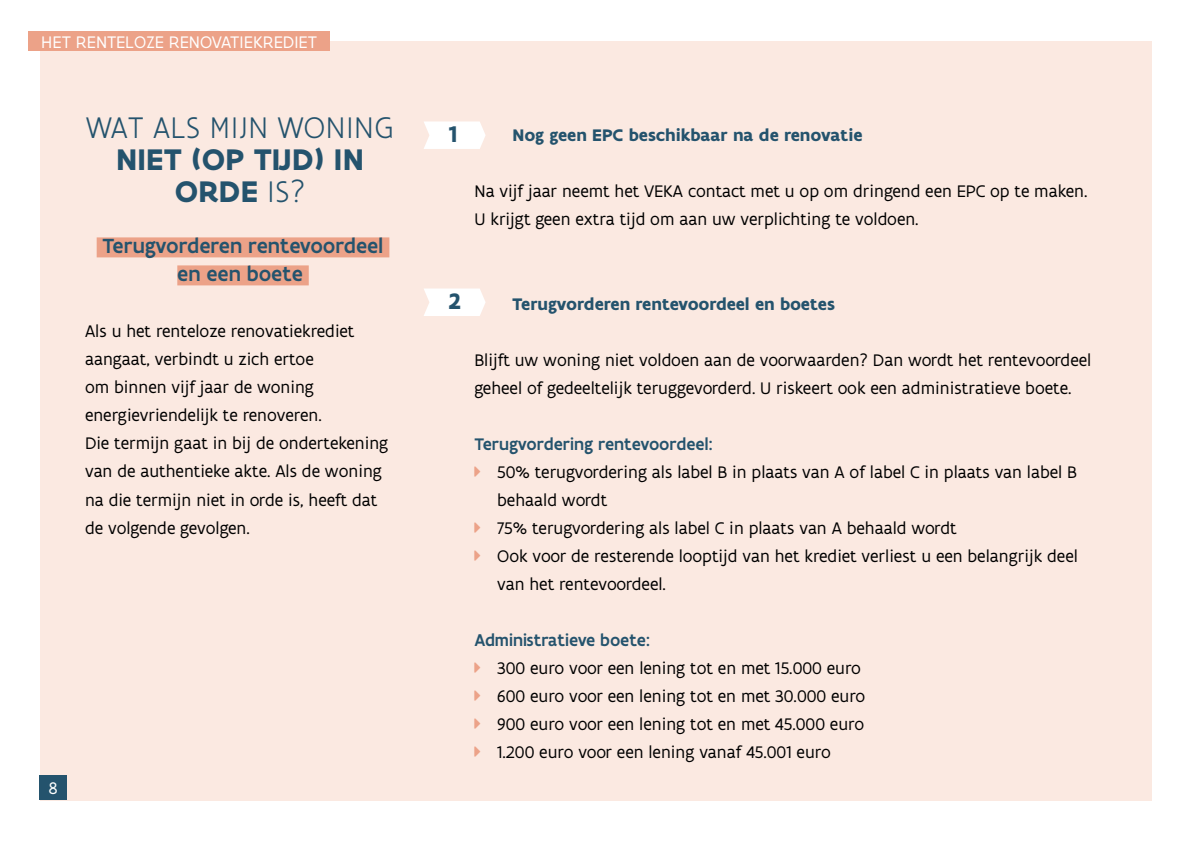
<style>
.page{position:relative;width:1191px;height:842px;background:#fff}
.page>*{position:absolute;margin:0;border:0;box-sizing:border-box;transform-origin:0 0}
.t1{font:700 32px/32px "Flanders Art Sans";letter-spacing:.005em;color:#24536d;text-align:center}
.t2{font:300 32px "Flanders Art Sans";letter-spacing:.005em;color:#24536d}
.t3{font:700 24px "Flanders Art Sans";color:#24536d}
.t4{font:500 22px/28px "Flanders Art Sans";color:#24536d;text-align:center}
.t5{font:18px/28px "Flanders Art Sans";color:#000}
.t6{font:700 18px "Flanders Art Sans";color:#24536d}
.t7{font:500 18px "Flanders Art Sans";color:#24536d}
.t8{font:18px "Flanders Art Sans";letter-spacing:.005em;color:#fff}
.s1{font-weight:300}
</style>
<div class="page">
<div style="left:40px;top:41px;width:1111px;height:760px;background:#fbe9e1"></div>
<div style="left:97px;top:237px;width:292px;height:20px;background:#eca288"></div>
<div style="left:177px;top:265px;width:132px;height:20px;background:#eca288"></div>
<div style="left:28px;top:32px;width:302px;height:19px;background:#eca288"></div>
<div style="left:40px;top:775px;width:27px;height:25px;background:#24536d"></div>
<svg style="left:424px;top:121px;width:61px;height:28px;background:#fefcfc"></svg>
<svg style="left:424px;top:288px;width:61px;height:28px;background:#fefcfc"></svg>
<p class="t8" style="left:41px;top:31px;width:277px">HET RENTELOZE RENOVATIEKREDIET</p>
<h1 class="t2" style="left:86px;top:109px;width:310px">WAT ALS MIJN WONING</h1>
<h1 class="t1" style="left:116px;top:144px;width:249px">NIET (OP TIJD) IN<br>ORDE <span class="s1">IS?</span></h1>
<p class="t4" style="left:103px;top:232px;width:282px">Terugvorderen rentevoordeel en een boete</p>
<p class="t5" style="left:85px;top:317px;width:305px">Als u het renteloze renovatiekrediet aangaat, verbindt u zich ertoe<br>om binnen vijf jaar de woning energievriendelijk te renoveren.<br>Die termijn gaat in bij de ondertekening van de authentieke akte. Als de woning na die termijn niet in orde is, heeft dat de volgende gevolgen.</p>
<p class="t8" style="left:49px;top:777px;width:10px">8</p>
<h2 class="t3" style="left:448px;top:119px;width:11px">1</h2>
<p class="t6" style="left:512px;top:124px;width:352px">Nog geen EPC beschikbaar na de renovatie</p>
<p class="t5" style="left:474px;top:177px;width:614px">Na vijf jaar neemt het VEKA contact met u op om dringend een EPC op te maken.<br>U krijgt geen extra tijd om aan uw verplichting te voldoen.</p>
<h2 class="t3" style="left:448px;top:286px;width:14px">2</h2>
<p class="t6" style="left:512px;top:292px;width:324px">Terugvorderen rentevoordeel en boetes</p>
<p class="t5" style="left:474px;top:345px;width:618px">Blijft uw woning niet voldoen aan de voorwaarden? Dan wordt het rentevoordeel geheel of gedeeltelijk teruggevorderd. U riskeert ook een administratieve boete.</p>
<p class="t7" style="left:474px;top:432px;width:240px">Terugvordering rentevoordeel:</p>
<p class="t5" style="left:497px;top:457px;width:582px">50% terugvordering als label B in plaats van A of label C in plaats van label B behaald wordt<br>75% terugvordering als label C in plaats van A behaald wordt<br>Ook voor de resterende looptijd van het krediet verliest u een belangrijk deel van het rentevoordeel.</p>
<p class="t7" style="left:474px;top:628px;width:177px">Administratieve boete:</p>
<p class="t5" style="left:497px;top:653px;width:370px">300 euro voor een lening tot en met 15.000 euro 600 euro voor een lening tot en met 30.000 euro 900 euro voor een lening tot en met 45.000 euro 1.200 euro voor een lening vanaf 45.001 euro</p>
</div>
